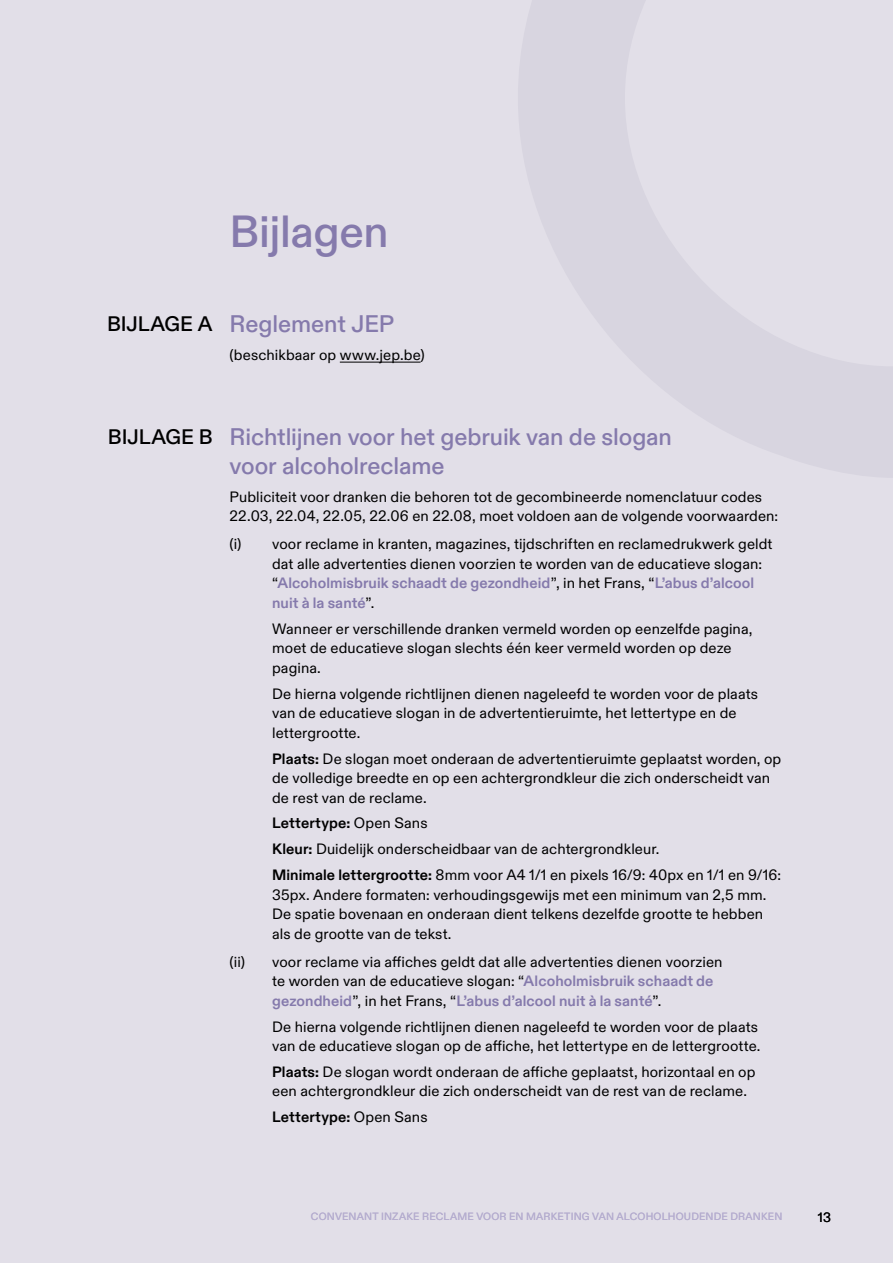
<style>
.page{position:relative;width:893px;height:1263px;background:#e2dfe8}
.page>*{position:absolute;margin:0;border:0;box-sizing:border-box;transform-origin:0 0}
.t1{font:500 45px "ABC Diatype";letter-spacing:-.01em;color:#857aac}
.t2{font:500 24px/28.8px "ABC Diatype";letter-spacing:-.005em;color:#857aac}
.t3{font:500 21px "ABC Diatype";color:#000}
.t4{font:15px/19.5px "ABC Diatype";letter-spacing:.005em;color:#000}
.t5{font:700 15px "ABC Diatype";letter-spacing:.01em;color:#000}
.t6{font:13.5px "ABC Diatype";color:#000}
.t7{font:10.5px "ABC Diatype";letter-spacing:.02em;color:#b5adcf}
.s1{font-weight:700;color:#857aac}
.s2{font-weight:700}
.s3{font-weight:400}
</style>
<div class="page">
<hr style="left:340px;top:362px;width:81px;height:1px;background:#000">
<h1 class="t1" style="left:230px;top:205px;width:161px">Bijlagen</h1>
<h3 class="t3" style="left:107px;top:312px;width:107px">BIJLAGE A</h3>
<h2 class="t2" style="left:230px;top:310px;width:166px">Reglement JEP</h2>
<p class="t4" style="left:230px;top:346px;width:197px">(beschikbaar op www.jep.be)</p>
<h3 class="t3" style="left:108px;top:424px;width:106px">BIJLAGE B</h3>
<h2 class="t2" style="left:230px;top:423px;width:444px">Richtlijnen voor het gebruik van de slogan voor alcoholreclame</h2>
<p class="t4" style="left:230px;top:487px;width:550px">Publiciteit voor dranken die behoren tot de gecombineerde nomenclatuur codes<br>22.03, 22.04, 22.05, 22.06 en 22.08, moet voldoen aan de volgende voorwaarden:</p>
<p class="t4" style="left:272px;top:535px;width:502px;text-indent:-43px">(i) voor reclame in kranten, magazines, tijdschriften en reclamedrukwerk geldt dat alle advertenties dienen voorzien te worden van de educatieve slogan: “<span class="s1">Alcoholmisbruik schaadt de gezondheid</span>”, in het Frans, “<span class="s1">L’abus d’alcool nuit à la santé</span>”.</p>
<p class="t4" style="left:272px;top:619px;width:482px">Wanneer er verschillende dranken vermeld worden op eenzelfde pagina, moet de educatieve slogan slechts één keer vermeld worden op deze pagina.</p>
<p class="t4" style="left:272px;top:684px;width:487px">De hierna volgende richtlijnen dienen nageleefd te worden voor de plaats van de educatieve slogan in de advertentieruimte, het lettertype en de lettergrootte.</p>
<p class="t4" style="left:272px;top:749px;width:511px"><span class="s2">Plaats:</span> De slogan moet onderaan de advertentieruimte geplaatst worden, op de volledige breedte en op een achtergrondkleur die zich onderscheidt van de rest van de reclame.</p>
<p class="t4" style="left:272px;top:811px;width:511px;line-height:25.8px"><span class="s2">Lettertype:</span> Open Sans<br><span class="s2">Kleur:</span> Duidelijk onderscheidbaar van de achtergrondkleur.<br><span class="s2">Minimale lettergrootte:</span> 8mm voor A4 1/1 en pixels 16/9: 40px en 1/1 en 9/16:</p>
<p class="t4" style="left:272px;top:885px;width:496px">35px. Andere formaten: verhoudingsgewijs met een minimum van 2,5 mm.<br>De spatie bovenaan en onderaan dient telkens dezelfde grootte te hebben als de grootte van de tekst.</p>
<p class="t4" style="left:272px;top:952px;width:452px;text-indent:-43px">(ii) voor reclame via affiches geldt dat alle advertenties dienen voorzien te worden van de educatieve slogan: “<span class="s1">Alcoholmisbruik schaadt de gezondheid</span>”, in het Frans, “<span class="s1">L’abus d’alcool nuit à la santé</span>”.</p>
<p class="t4" style="left:272px;top:1017px;width:490px">De hierna volgende richtlijnen dienen nageleefd te worden voor de plaats van de educatieve slogan op de affiche, het lettertype en de lettergrootte.</p>
<p class="t4" style="left:272px;top:1062px;width:485px"><span class="s2">Plaats:</span> De slogan wordt onderaan de affiche geplaatst, horizontaal en op een achtergrondkleur die zich onderscheidt van de rest van de reclame.</p>
<p class="t5" style="left:272px;top:1108px;width:157px">Lettertype: <span class="s3">Open Sans</span></p>
<p class="t7" style="left:311px;top:1210px;width:473px">CONVENANT INZAKE RECLAME VOOR EN MARKETING VAN ALCOHOLHOUDENDE DRANKEN</p>
<p class="t6" style="left:818px;top:1210px;width:15px">13</p>
</div>
